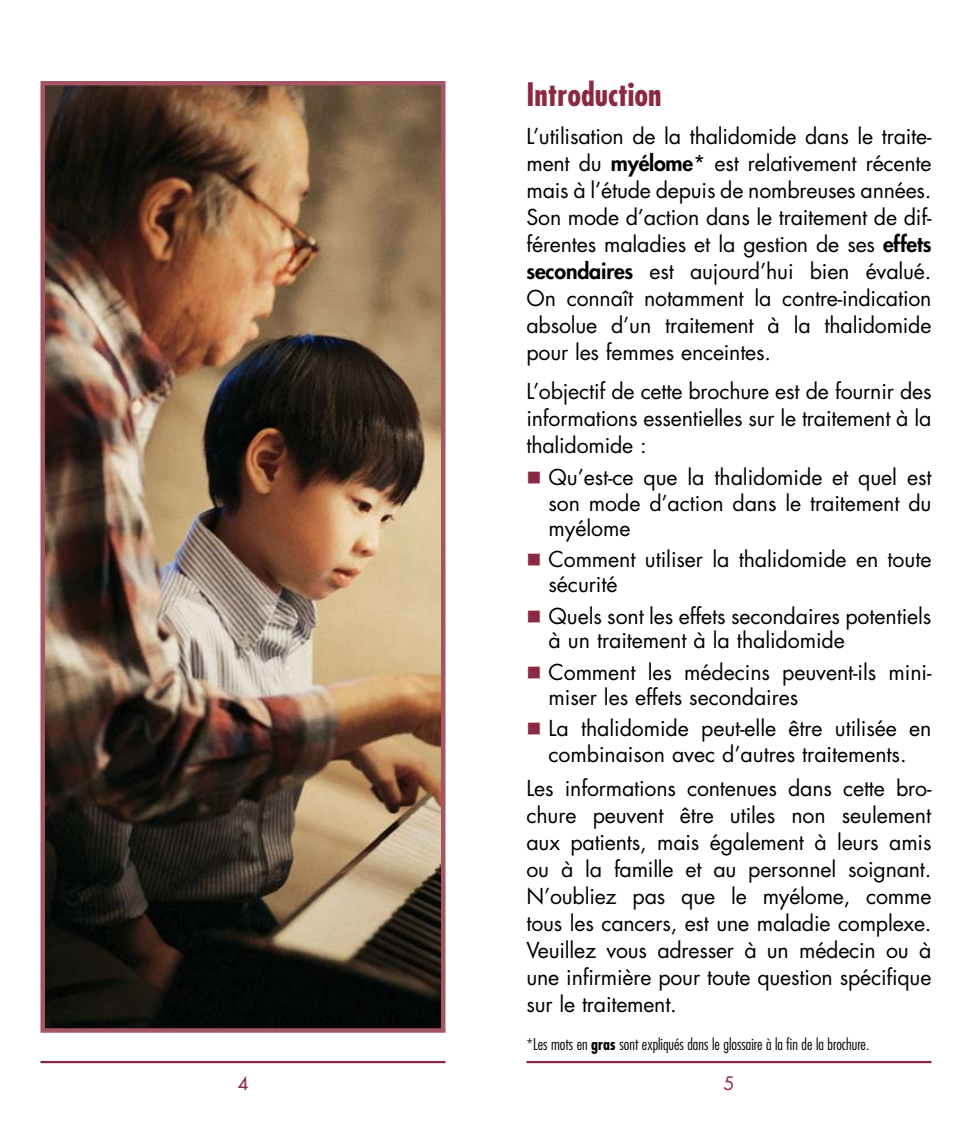
<style>
.page{position:relative;width:972px;height:1134px;background:#fff}
.page>*{position:absolute;margin:0;border:0;box-sizing:border-box;transform-origin:0 0}
.t1{font:700 condensed 31.5px "Futura";color:#8b2942}
.t2{font:21.38px/27px "Futura";letter-spacing:-.005em;color:#000;text-align:justify}
.t3{font:18px "Futura";color:#8b2942}
.t4{font:18px "Futura";color:#8b2942}
.t5{font:300 condensed 15.75px "Futura";color:#000}
.s1{font-weight:800}
.s2{color:#8b2942}
.s3{font-weight:700}
</style>
<div class="page">
<hr style="left:40px;top:1061px;width:406px;height:2px;background:#8b2942">
<hr style="left:526px;top:1061px;width:406px;height:2px;background:#8b2942">
<img style="left:45px;top:86px;width:396px;height:942px">
<div style="left:40px;top:81px;width:406px;height:952px;border:4px solid #a45664"></div>
<h1 class="t1" style="left:526px;top:74px;width:137px">Introduction</h1>
<p class="t2" style="left:526px;top:123px;width:407px">L’utilisation de la thalidomide dans le traite&shy;ment du <span class="s1">myélome</span>* est relativement récente mais à l’étude depuis de nombreuses années.<br>Son mode d’action dans le traitement de dif&shy;férentes maladies et la gestion de ses <span class="s1">effets secondaires</span> est aujourd’hui bien évalué.<br>On connaît notamment la contre-indication absolue d’un traitement à la thalidomide pour les femmes enceintes.</p>
<p class="t2" style="left:526px;top:377px;width:407px">L’objectif de cette brochure est de fournir des informations essentielles sur le traitement à la thalidomide :</p>
<p class="t2" style="left:549px;top:465px;width:385px;line-height:25.2px;text-indent:-22px"><span class="s2">■</span> Qu’est-ce que la thalidomide et quel est son mode d’action dans le traitement du myélome</p>
<p class="t2" style="left:549px;top:547px;width:384px;line-height:24.8px;text-indent:-22px"><span class="s2">■</span> Comment utiliser la thalidomide en toute sécurité</p>
<p class="t2" style="left:549px;top:603px;width:384px;line-height:24.8px;text-indent:-22px"><span class="s2">■</span> Quels sont les effets secondaires potentiels à un traitement à la thalidomide</p>
<p class="t2" style="left:549px;top:659px;width:384px;line-height:24.8px;text-indent:-22px"><span class="s2">■</span> Comment les médecins peuvent-ils mini&shy;miser les effets secondaires</p>
<p class="t2" style="left:526px;top:715px;width:406px;line-height:25.9px;text-align:center"><span class="s2">■</span> La thalidomide peut-elle être utilisée en combinaison avec d’autres traitements.</p>
<p class="t2" style="left:526px;top:774px;width:407px">Les informations contenues dans cette bro&shy;chure peuvent être utiles non seulement aux patients, mais également à leurs amis ou à la famille et au personnel soignant.<br>N’oubliez pas que le myélome, comme tous les cancers, est une maladie complexe.<br>Veuillez vous adresser à un médecin ou à une infirmière pour toute question spécifique sur le traitement.</p>
<p class="t5" style="left:526px;top:1035px;width:344px">*Les mots en <span class="s3">gras</span> sont expliqués dans le glossaire à la fin de la brochure.</p>
<p class="t3" style="left:238px;top:1071px;width:12px">4</p>
<p class="t4" style="left:723px;top:1071px;width:13px">5</p>
</div>
